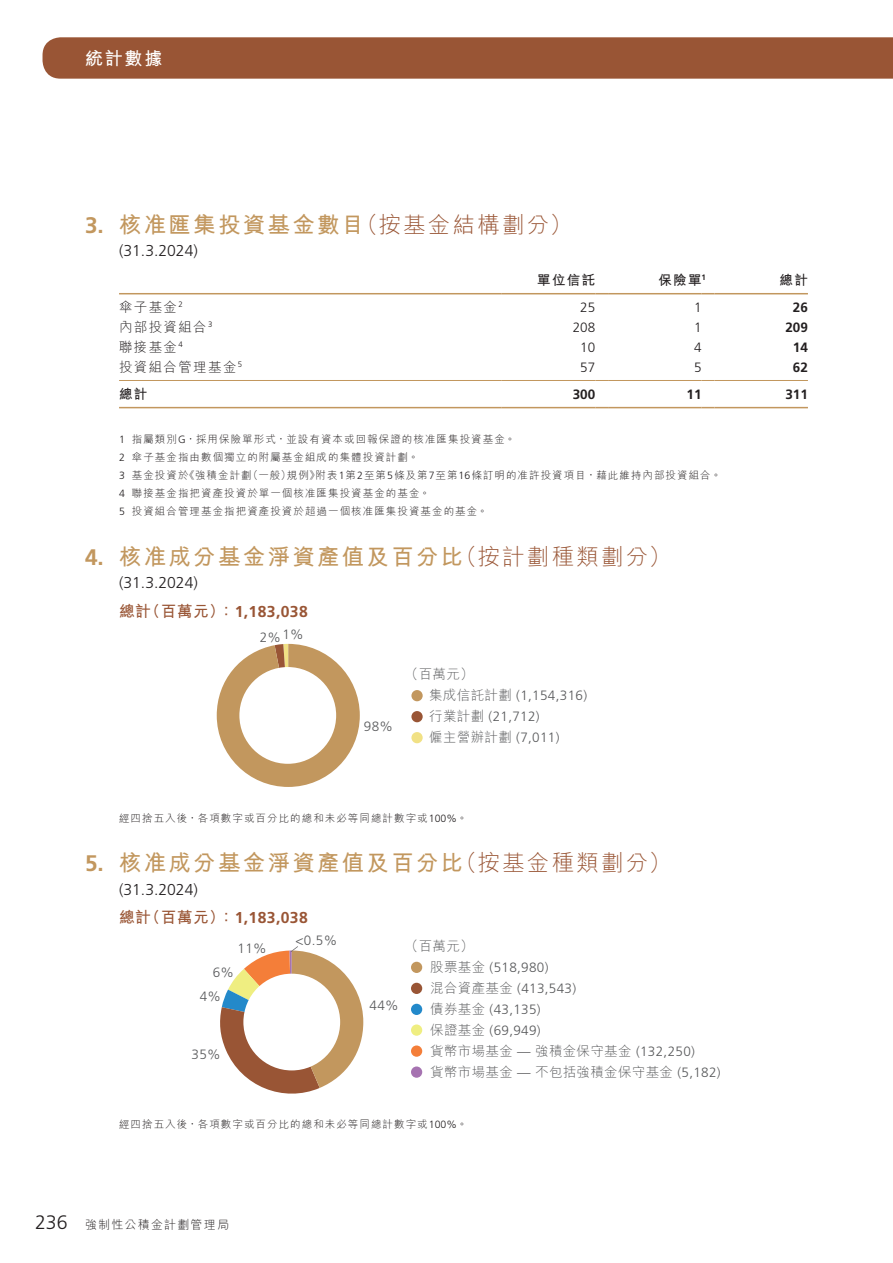
<style>
.page{position:relative;width:893px;height:1263px;background:#fff}
.page>*{position:absolute;margin:0;border:0;box-sizing:border-box;transform-origin:0 0}
.t1{font:700 22.5px "M Hei HK";letter-spacing:.1em;color:#c2975e}
.t2{font:700 18px "M Hei HK";color:#fff}
.t3{font:700 15.75px "Frutiger LT Std";letter-spacing:.025em;color:#995535}
.t4{font:300 15.75px "Frutiger LT Std";color:#231f20}
.t5{font:300 13.5px/21px "Frutiger LT Std";letter-spacing:.025em;color:#595a5c}
.t6{font:13.5px/21px "M Hei HK Light E Ten B5 H";letter-spacing:.025em;color:#595a5c}
.t7{font:300 13.5px "M Hei HK";letter-spacing:.1em;color:#231f20}
.t8{font:700 13.5px "Frutiger LT Std";color:#231f20}
.t9{font:300 13.5px "Frutiger LT Std";color:#231f20}
.t10{font:700 13.5px "M Hei HK";letter-spacing:.1em;color:#231f20}
.t11{font:300 12px "M Hei HK";letter-spacing:.1em;color:#231f20}
.t12{font:300 10.5px/18px "M Hei HK";letter-spacing:.1em;color:#231f20}
.s1{font-family:"Frutiger LT Std"}
.s2{font-weight:300;color:#995535}
.s3{font-family:"M Hei HK Bold E Ten B5 H";font-weight:400}
.s4{font-family:"M Hei HK Light E Ten B5 H";font-weight:400}
.s5{font-family:"Frutiger LT Std";font-weight:300}
.s6{font-family:"Frutiger LT Std";font-size:19.5px}
</style>
<div class="page">
<div style="left:43px;top:37px;width:850px;height:42px;background:#995535"></div>
<hr style="left:119px;top:293px;width:383px;height:1px;background:#c2975e">
<hr style="left:502px;top:293px;width:93px;height:1px;background:#c2975e">
<svg style="left:595px;top:293px;width:13px;height:1px"></svg>
<hr style="left:608px;top:293px;width:94px;height:1px;background:#c2975e">
<svg style="left:702px;top:293px;width:12px;height:1px"></svg>
<hr style="left:714px;top:293px;width:94px;height:1px;background:#c2975e">
<hr style="left:119px;top:380px;width:383px;height:1px;background:#c2975e">
<hr style="left:502px;top:380px;width:93px;height:1px;background:#c2975e">
<svg style="left:595px;top:380px;width:13px;height:1px"></svg>
<hr style="left:608px;top:380px;width:94px;height:1px;background:#c2975e">
<svg style="left:702px;top:380px;width:12px;height:1px"></svg>
<hr style="left:714px;top:380px;width:94px;height:1px;background:#c2975e">
<hr style="left:119px;top:407px;width:383px;height:1px;background:#c2975e">
<hr style="left:502px;top:407px;width:93px;height:1px;background:#c2975e">
<svg style="left:595px;top:407px;width:13px;height:1px"></svg>
<hr style="left:608px;top:407px;width:94px;height:1px;background:#c2975e">
<svg style="left:702px;top:407px;width:12px;height:1px"></svg>
<hr style="left:714px;top:407px;width:94px;height:1px;background:#c2975e">
<svg style="left:217px;top:644px;width:143px;height:143px"></svg>
<div style="left:239px;top:667px;width:97px;height:97px;background:#fff;border-radius:50%"></div>
<div style="left:411px;top:690px;width:12px;height:11px;background:#c2975e;border-radius:50%"></div>
<div style="left:411px;top:711px;width:12px;height:11px;background:#995535;border-radius:50%"></div>
<div style="left:411px;top:732px;width:12px;height:11px;background:#f1e185;border-radius:50%"></div>
<svg style="left:220px;top:946px;width:143px;height:147px"></svg>
<div style="left:243px;top:974px;width:97px;height:96px;background:#fff;border-radius:50%"></div>
<div style="left:411px;top:962px;width:11px;height:11px;background:#c2975e;border-radius:50%"></div>
<div style="left:411px;top:983px;width:11px;height:11px;background:#995535;border-radius:50%"></div>
<div style="left:411px;top:1004px;width:11px;height:11px;background:#2389ca;border-radius:50%"></div>
<div style="left:411px;top:1024px;width:11px;height:12px;background:#efee81;border-radius:50%"></div>
<div style="left:411px;top:1045px;width:11px;height:12px;background:#f47e39;border-radius:50%"></div>
<div style="left:411px;top:1066px;width:11px;height:12px;background:#a673b1;border-radius:50%"></div>
<h2 class="t2" style="left:85px;top:45px;width:79px">統計數據</h2>
<h1 class="t1" style="left:85px;top:208px;width:488px"><span class="s1">3.</span> 核准匯集投資基金數目<span class="s2">（按基金結構劃分）</span></h1>
<h3 class="t4" style="left:119px;top:242px;width:80px">(31.3.2024)</h3>
<p class="t10" style="left:537px;top:270px;width:60px">單位信託</p>
<p class="t10" style="left:658px;top:270px;width:49px">保險單<sup>1</sup></p>
<p class="t10" style="left:780px;top:270px;width:30px">總計</p>
<p class="t7" style="left:119px;top:300px;width:65px">傘子基金<sup>2</sup></p>
<p class="t9" style="left:580px;top:300px;width:17px">25</p>
<p class="t9" style="left:694px;top:300px;width:9px">1</p>
<p class="t8" style="left:793px;top:299px;width:17px">26</p>
<p class="t7" style="left:119px;top:320px;width:95px">內部投資組合<sup>3</sup></p>
<p class="t9" style="left:573px;top:320px;width:24px">208</p>
<p class="t9" style="left:694px;top:320px;width:9px">1</p>
<p class="t8" style="left:785px;top:319px;width:24px">209</p>
<p class="t7" style="left:119px;top:340px;width:65px">聯接基金<sup>4</sup></p>
<p class="t9" style="left:580px;top:340px;width:17px">10</p>
<p class="t9" style="left:694px;top:340px;width:9px">4</p>
<p class="t8" style="left:793px;top:339px;width:17px">14</p>
<p class="t7" style="left:119px;top:360px;width:125px">投資組合管理基金<sup>5</sup></p>
<p class="t9" style="left:580px;top:360px;width:17px">57</p>
<p class="t9" style="left:694px;top:360px;width:9px">5</p>
<p class="t8" style="left:793px;top:359px;width:17px">62</p>
<p class="t10" style="left:119px;top:384px;width:30px">總計</p>
<p class="t8" style="left:573px;top:386px;width:24px">300</p>
<p class="t8" style="left:687px;top:386px;width:17px">11</p>
<p class="t8" style="left:785px;top:386px;width:24px">311</p>
<p class="t12" style="left:119px;top:430px;width:604px"><span class="s1">1</span> 指屬類別<span class="s1">G</span>，採用保險單形式，並設有資本或回報保證的核准匯集投資基金。<br><span class="s1">2</span> 傘子基金指由數個獨立的附屬基金組成的集體投資計劃。<br><span class="s1">3</span> 基金投資於《強積金計劃（一般）規例》附表<span class="s1">1</span>第<span class="s1">2</span>至第<span class="s1">5</span>條及第<span class="s1">7</span>至第<span class="s1">16</span>條訂明的准許投資項目，藉此維持內部投資組合。<span class="s1">4</span> 聯接基金指把資產投資於單一個核准匯集投資基金的基金。<br><span class="s1">5</span> 投資組合管理基金指把資產投資於超過一個核准匯集投資基金的基金。</p>
<h1 class="t1" style="left:85px;top:540px;width:587px"><span class="s1">4.</span> 核准成分基金淨資產值及百分比<span class="s2">（按計劃種類劃分）</span></h1>
<h3 class="t4" style="left:119px;top:574px;width:80px">(31.3.2024)</h3>
<h3 class="t3" style="left:119px;top:602px;width:190px"><span class="s3">總計（百萬元）：</span>1,183,038</h3>
<p class="t5" style="left:260px;top:626px;width:45px">2%1%</p>
<p class="t5" style="left:364px;top:716px;width:31px">98%</p>
<p class="t6" style="left:405px;top:663px;width:70px">（百萬元）</p>
<p class="t5" style="left:429px;top:685px;width:159px"><span class="s4">集成信託計劃</span> (1,154,316)<span class="s4">行業計劃</span> (21,712)<br><span class="s4">僱主營辦計劃</span> (7,011)</p>
<p class="t12" style="left:119px;top:809px;width:350px">經四捨五入後，各項數字或百分比的總和未必等同總計數字或<span class="s1">100%</span>。</p>
<h1 class="t1" style="left:85px;top:847px;width:587px"><span class="s1">5.</span> 核准成分基金淨資產值及百分比<span class="s2">（按基金種類劃分）</span></h1>
<h3 class="t4" style="left:119px;top:880px;width:80px">(31.3.2024)</h3>
<h3 class="t3" style="left:119px;top:909px;width:190px"><span class="s3">總計（百萬元）：</span>1,183,038</h3>
<p class="t5" style="left:238px;top:938px;width:31px">11%</p>
<p class="t5" style="left:200px;top:960px;width:36px;line-height:24.8px;text-indent:13px">6%<br>4%</p>
<p class="t5" style="left:191px;top:1044px;width:31px">35%</p>
<p class="t5" style="left:295px;top:930px;width:43px">&lt;0.5%</p>
<p class="t6" style="left:405px;top:935px;width:70px">（百萬元）</p>
<p class="t5" style="left:430px;top:957px;width:147px"><span class="s4">股票基金</span> (518,980)<br><span class="s4">混合資產基金</span> (413,543)<span class="s4">債券基金</span> (43,135)<br><span class="s4">保證基金</span> (69,949)</p>
<p class="t6" style="left:430px;top:1040px;width:292px">貨幣市場基金 <span class="s5">—</span> 強積金保守基金 <span class="s5">(132,250)<br></span>貨幣市場基金 <span class="s5">—</span> 不包括強積金保守基金 <span class="s5">(5,182)</span></p>
<p class="t5" style="left:370px;top:995px;width:31px">44%</p>
<p class="t12" style="left:119px;top:1115px;width:350px">經四捨五入後，各項數字或百分比的總和未必等同總計數字或<span class="s1">100%</span>。</p>
<p class="t11" style="left:35px;top:1218px;width:195px"><span class="s6">236</span> 強制性公積金計劃管理局</p>
</div>
